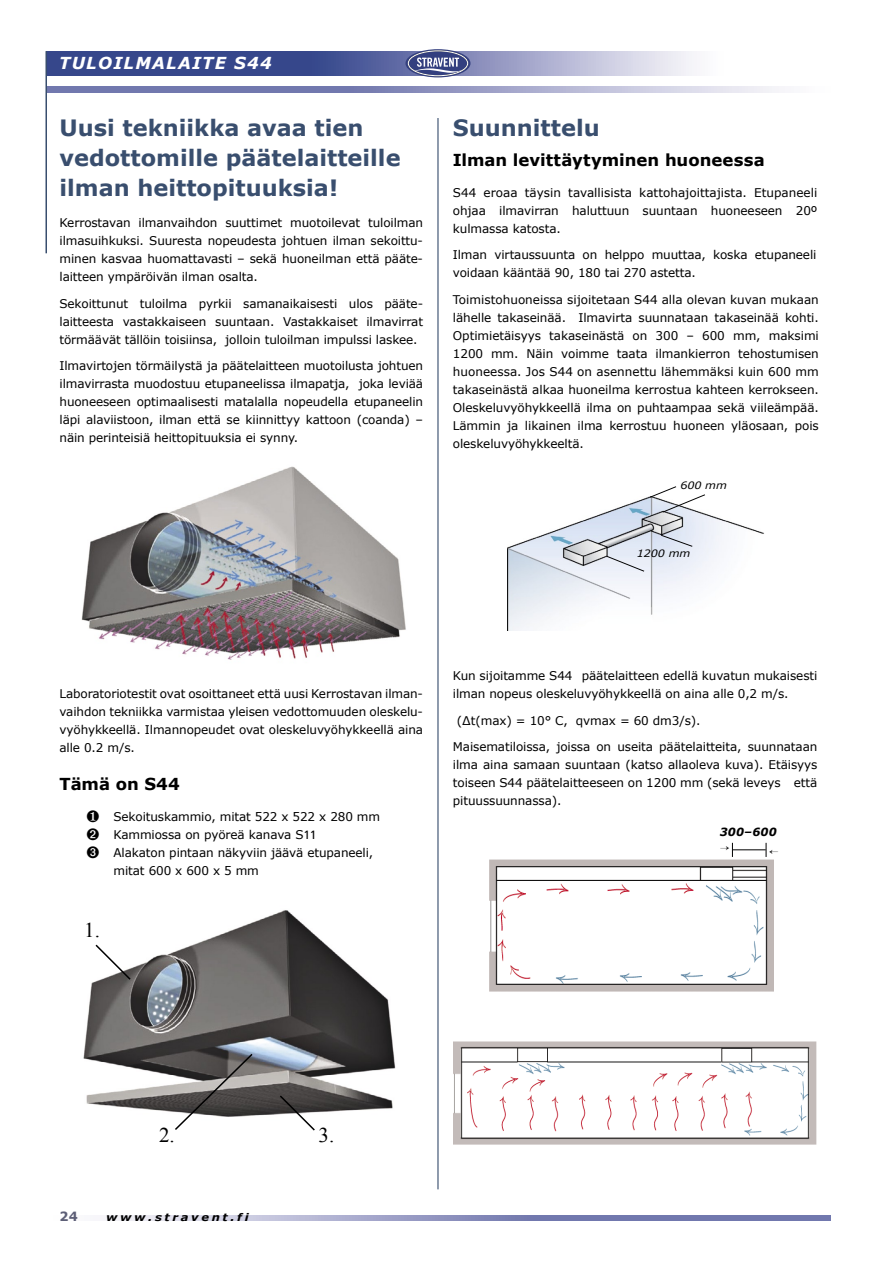
<style>
.page{position:relative;width:893px;height:1263px;background:#fff}
.page>*{position:absolute;margin:0;border:0;box-sizing:border-box;transform-origin:0 0}
.t1{font:700 22.5px/30px "Verdana";color:#394e6e}
.t2{font:21px "Times New Roman";color:#000}
.Väliotsikko{font:700 16.5px "Verdana";color:#000}
.Leipis{font:italic 700 16.5px "Verdana";letter-spacing:.075em;color:#fff}
.Toiminto{font:700 12.75px "Verdana";color:#5d5f77}
.Leipis-2{font:12px/18px "Verdana";letter-spacing:-.01em;color:#000;text-align:justify}
.kuvatxt{font:italic 700 11.25px "Verdana";letter-spacing:.01em;color:#000}
.Leipis-3{font:italic 700 10.5px "Verdana";letter-spacing:.23em;color:#000;scale:1.1 1}
.Leipis-4{font:italic 10.2px "Verdana";letter-spacing:-.015em;color:#000;scale:1.1 1}
.s1{font-family:"Frutiger"}
</style>
<div class="page">
<svg style="left:47px;top:51px;width:645px;height:25px;background:#6e78ab"></svg>
<svg style="left:47px;top:87px;width:732px;height:6px;background:#989cc4"></svg>
<hr style="left:45px;top:51px;width:2px;height:202px;background:#394e6e">
<svg style="left:106px;top:1216px;width:725px;height:4px;background:#999dc4"></svg>
<hr style="left:437px;top:118px;width:2px;height:1071px;background:#394e6e">
<svg style="left:405px;top:49px;width:65px;height:28px"></svg>
<div style="left:408px;top:51px;width:60px;height:25px;border:1px solid #000;border-radius:50%"></div>
<div style="left:408px;top:50px;width:60px;height:26px;border:1px solid #fff;border-radius:50%"></div>
<svg style="left:414px;top:58px;width:48px;height:15px"></svg>
<img style="left:83px;top:910px;width:313px;height:206px">
<svg style="left:94px;top:943px;width:38px;height:38px"></svg>
<svg style="left:173px;top:1052px;width:81px;height:78px"></svg>
<svg style="left:278px;top:1094px;width:38px;height:37px"></svg>
<hr style="left:733px;top:849px;width:33px;height:1px;background:#000">
<img style="left:489px;top:859px;width:285px;height:132px">
<img style="left:82px;top:466px;width:324px;height:194px">
<img style="left:453px;top:1042px;width:363px;height:103px">
<img style="left:507px;top:496px;width:257px;height:134px">
<svg style="left:606px;top:555px;width:39px;height:17px"></svg>
<svg style="left:660px;top:534px;width:33px;height:13px"></svg>
<svg style="left:649px;top:486px;width:57px;height:27px"></svg>
<svg style="left:731px;top:843px;width:2px;height:14px"></svg>
<svg style="left:766px;top:843px;width:1px;height:14px"></svg>
<p class="Leipis" style="left:59px;top:53px;width:214px">TULOILMALAITE S44</p>
<h1 class="t1" style="left:60px;top:112px;width:343px">Uusi tekniikka avaa tien vedottomille päätelaitteille ilman heittopituuksia!</h1>
<p class="Leipis-2" style="left:60px;top:213px;width:365px">Kerrostavan ilmanvaihdon suuttimet muotoilevat tuloilman ilma-suihkuksi. Suuresta nopeudesta johtuen ilman sekoittu&shy;minen kasvaa huomattavasti – sekä huoneilman että pääte&shy;laitteen ympäröivän ilman osalta.</p>
<p class="Leipis-2" style="left:60px;top:294px;width:365px">Sekoittunut tuloilma pyrkii samanaikaisesti ulos pääte&shy;laitteesta vastakkaiseen suuntaan. Vastakkaiset ilma-virrat törmäävät tällöin toisiinsa, jolloin tuloilman impulssi laskee.</p>
<p class="Leipis-2" style="left:60px;top:356px;width:365px">Ilmavirtojen törmäilystä ja päätelaitteen muotoilusta johtuen ilmavirrasta muodostuu etupaneelissa ilmapatja, joka leviää huoneeseen optimaalisesti matalalla nopeudella etupaneelin läpi alaviistoon, ilman että se kiinnittyy kattoon (coanda) – näin perinteisiä heittopituuksia ei synny.</p>
<p class="t1" style="left:453px;top:112px;width:148px">Suunnittelu</p>
<p class="Väliotsikko" style="left:453px;top:149px;width:313px">Ilman levittäytyminen huoneessa</p>
<p class="Leipis-2" style="left:453px;top:183px;width:366px">S44 eroaa täysin tavallisista kattohajoittajista. Etupaneeli ohjaa ilmavirran haluttuun suuntaan huoneeseen 20º kulmassa katosta.</p>
<p class="Leipis-2" style="left:453px;top:245px;width:365px">Ilman virtaussuunta on helppo muuttaa, koska etu- paneeli voidaan kääntää 90, 180 tai 270 astetta.</p>
<p class="Leipis-2" style="left:453px;top:290px;width:368px">Toimistohuoneissa sijoitetaan S44 alla olevan kuvan mukaan lähelle takaseinää. Ilmavirta suunnataan takaseinää kohti.<br>Optimietäisyys takaseinästä on 300 – 600 mm, maksimi 1200 mm. Näin voimme taata ilmankierron tehostumisen huoneessa. Jos S44 on asennettu lähemmäksi kuin 600 mm takaseinästä alkaa huoneilma kerrostua kahteen kerrokseen.<br>Oleskeluvyöhykkeellä ilma on puhtaampaa sekä viileämpää.<br>Lämmin ja likainen ilma kerrostuu huoneen yläosaan, pois oleskeluvyöhykkeeltä.</p>
<p class="Leipis-4" style="left:680px;top:479px;width:44px">600 mm</p>
<p class="Leipis-4" style="left:637px;top:547px;width:50px">1200 mm</p>
<p class="Leipis-2" style="left:60px;top:684px;width:365px">Laboratoriotestit ovat osoittaneet että uusi Kerrostavan ilman&shy;vaihdon tekniikka varmistaa yleisen vedottomuuden oleskelu&shy;vyöhykkeellä. Ilmannopeudet ovat oleskeluvyöhykkeellä aina alle 0.2 m/s.</p>
<h3 class="Väliotsikko" style="left:60px;top:773px;width:122px">Tämä on S44</h3>
<p class="Leipis-2" style="left:87px;top:807px;width:295px">❶ Sekoituskammio, mitat 522 x 522 x 280 mm</p>
<p class="Leipis-2" style="left:87px;top:825px;width:232px">➋ Kammiossa on pyöreä kanava S<span class="s1">11</span></p>
<p class="Leipis-2" style="left:87px;top:843px;width:288px">➌ Alakaton pintaan näkyviin jäävä etupaneeli,</p>
<p class="Leipis-2" style="left:114px;top:861px;width:147px">mitat 600 x 600 x 5 mm</p>
<p class="t2" style="left:84px;top:918px;width:17px">1.</p>
<p class="Leipis-2" style="left:453px;top:666px;width:366px">Kun sijoitamme S44 päätelaitteen edellä kuvatun mukaisesti ilman nopeus oleskeluvyöhykkeellä on aina alle 0,2 m/s.</p>
<p class="Leipis-2" style="left:457px;top:711px;width:245px">(∆t(max) = 10° C, qvmax = 60 dm3/s).</p>
<p class="Leipis-2" style="left:453px;top:737px;width:366px">Maisematiloissa, joissa on useita päätelaitteita, suunnataan ilma aina samaan suuntaan (katso allaoleva kuva). Etäisyys toiseen S44 päätelaitteeseen on 1200 mm (sekä leveys että pituussuunnassa).</p>
<p class="kuvatxt" style="left:720px;top:824px;width:58px">300–600</p>
<p class="t2" style="left:159px;top:1123px;width:17px">2.</p>
<p class="Toiminto" style="left:60px;top:1208px;width:20px">24</p>
<p class="Leipis-3" style="left:106px;top:1210px;width:131px">www.stravent.fi</p>
<p class="t2" style="left:319px;top:1123px;width:17px">3.</p>
</div>
